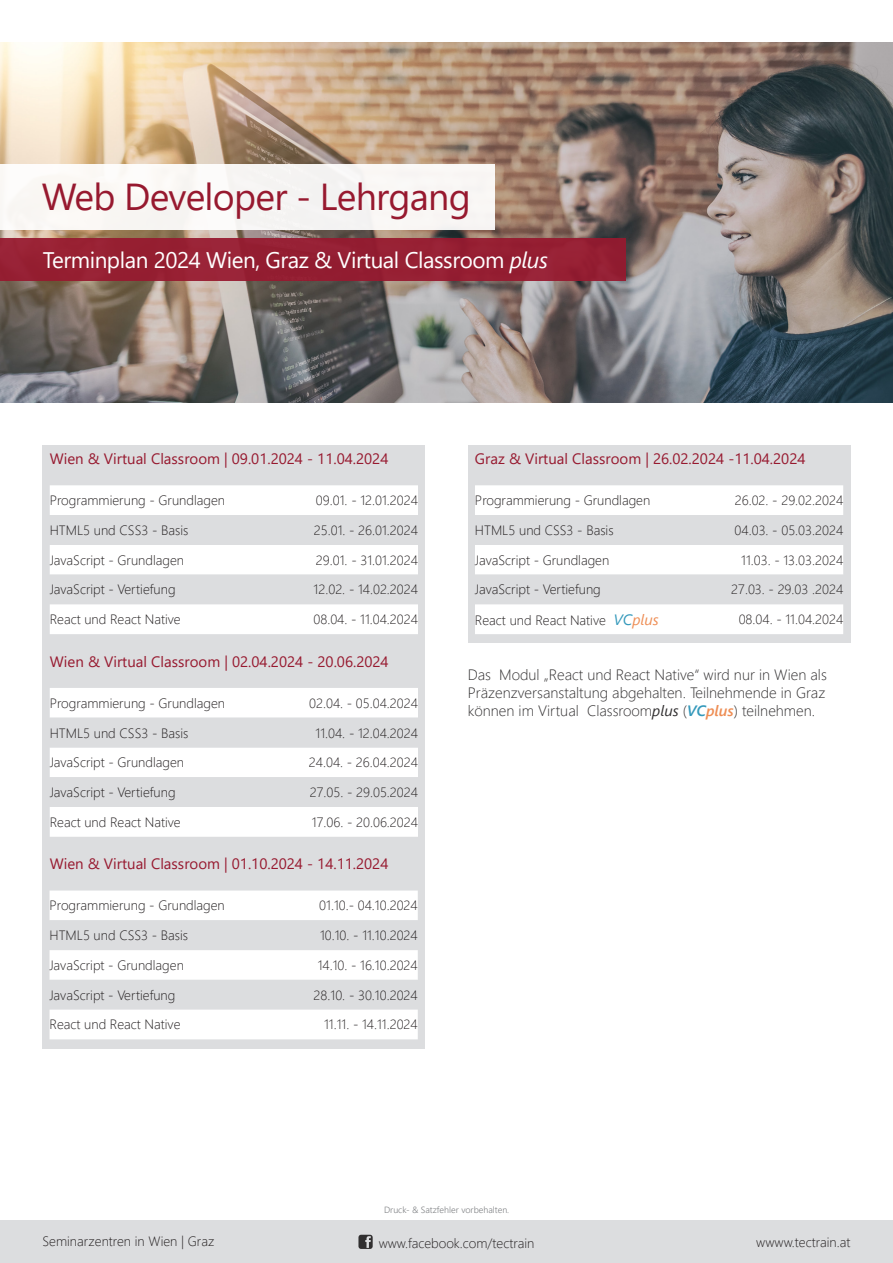
<style>
.page{position:relative;width:893px;height:1263px;background:#fff}
.page>*{position:absolute;margin:0;border:0;box-sizing:border-box;transform-origin:0 0}
.t1{font:37.5px "Segoe UI";letter-spacing:-.02em;color:#97192f}
.t2{font:22.5px "Segoe UI";letter-spacing:-.02em;color:#fff}
.t3{font:15px "Segoe UI";color:#97192f}
.t4{font:300 15px/18px "Segoe UI";color:#312f30;text-align:justify}
.t5{font:300 13.5px "Segoe UI";color:#231f20}
.Tabellentext_Buchungscode{font:300 9px "Segoe UI";color:#808285}
.s1{font-style:italic}
.s2{font-weight:400;font-style:italic;font-size:15px;color:#3599bb}
.s3{font-weight:400;font-style:italic;font-size:15px;color:#ee8e55}
.s4{font-weight:400;font-style:italic}
.s5{font-weight:600;font-style:italic;color:#3599bb}
.s6{font-weight:600;font-style:italic;color:#ee8e55}
</style>
<div class="page">
<img style="left:0;top:43px;width:893px;height:359px">
<div style="left:0;top:164px;width:495px;height:65px;background:#f9f6f4"></div>
<div style="left:0;top:239px;width:625px;height:42px;background:#97192f"></div>
<div style="left:0;top:1221px;width:893px;height:42px;background:#dcdddf"></div>
<svg style="left:358px;top:1235px;width:15px;height:14px"></svg>
<div style="left:43px;top:445px;width:382px;height:603px;background:#dcdddf"></div>
<div style="left:468px;top:445px;width:382px;height:198px;background:#dcdddf"></div>
<svg style="left:50px;top:485px;width:368px;height:149px"></svg>
<svg style="left:475px;top:485px;width:368px;height:149px"></svg>
<svg style="left:50px;top:688px;width:368px;height:149px"></svg>
<svg style="left:50px;top:890px;width:368px;height:149px"></svg>
<p class="t1" style="left:42px;top:161px;width:431px">Web Developer - Lehrgang</p>
<p class="t2" style="left:43px;top:238px;width:506px">Terminplan 2024 Wien, Graz &amp; Virtual Classroom <span class="s1">plus</span></p>
<p class="t3" style="left:50px;top:445px;width:340px">Wien &amp; Virtual Classroom | 09.01.2024 - 11.04.2024</p>
<p class="t3" style="left:475px;top:445px;width:332px">Graz &amp; Virtual Classroom | 26.02.2024 -11.04.2024</p>
<p class="t5" style="left:50px;top:488px;width:177px">Programmierung - Grundlagen</p>
<p class="t5" style="left:316px;top:488px;width:103px">09.01. - 12.01.2024</p>
<p class="t5" style="left:50px;top:517px;width:140px">HTML5 und CSS3 - Basis</p>
<p class="t5" style="left:314px;top:517px;width:106px">25.01. - 26.01.2024</p>
<p class="t5" style="left:50px;top:547px;width:136px">JavaScript - Grundlagen</p>
<p class="t5" style="left:316px;top:547px;width:103px">29.01. - 31.01.2024</p>
<p class="t5" style="left:50px;top:577px;width:127px">JavaScript - Vertiefung</p>
<p class="t5" style="left:314px;top:577px;width:106px">12.02. - 14.02.2024</p>
<p class="t5" style="left:50px;top:607px;width:133px">React und React Native</p>
<p class="t5" style="left:313px;top:607px;width:106px">08.04. - 11.04.2024</p>
<p class="t3" style="left:50px;top:647px;width:340px">Wien &amp; Virtual Classroom | 02.04.2024 - 20.06.2024</p>
<p class="t5" style="left:50px;top:690px;width:177px">Programmierung - Grundlagen</p>
<p class="t5" style="left:309px;top:690px;width:110px">02.04. - 05.04.2024</p>
<p class="t5" style="left:50px;top:720px;width:140px">HTML5 und CSS3 - Basis</p>
<p class="t5" style="left:316px;top:720px;width:104px">11.04. - 12.04.2024</p>
<p class="t5" style="left:50px;top:750px;width:136px">JavaScript - Grundlagen</p>
<p class="t5" style="left:309px;top:750px;width:111px">24.04. - 26.04.2024</p>
<p class="t5" style="left:50px;top:779px;width:127px">JavaScript - Vertiefung</p>
<p class="t5" style="left:310px;top:779px;width:110px">27.05. - 29.05.2024</p>
<p class="t5" style="left:50px;top:809px;width:133px">React und React Native</p>
<p class="t5" style="left:312px;top:809px;width:108px">17.06. - 20.06.2024</p>
<p class="t3" style="left:50px;top:850px;width:340px">Wien &amp; Virtual Classroom | 01.10.2024 - 14.11.2024</p>
<p class="t5" style="left:50px;top:893px;width:177px">Programmierung - Grundlagen</p>
<p class="t5" style="left:319px;top:893px;width:100px">01.10.- 04.10.2024</p>
<p class="t5" style="left:50px;top:922px;width:140px">HTML5 und CSS3 - Basis</p>
<p class="t5" style="left:320px;top:922px;width:99px">10.10. - 11.10.2024</p>
<p class="t5" style="left:50px;top:952px;width:136px">JavaScript - Grundlagen</p>
<p class="t5" style="left:318px;top:952px;width:102px">14.10. - 16.10.2024</p>
<p class="t5" style="left:50px;top:982px;width:127px">JavaScript - Vertiefung</p>
<p class="t5" style="left:314px;top:982px;width:106px">28.10. - 30.10.2024</p>
<p class="t5" style="left:50px;top:1012px;width:133px">React und React Native</p>
<p class="t5" style="left:324px;top:1012px;width:95px">11.11. - 14.11.2024</p>
<p class="t5" style="left:475px;top:488px;width:177px">Programmierung - Grundlagen</p>
<p class="t5" style="left:735px;top:488px;width:110px">26.02. - 29.02.2024</p>
<p class="t5" style="left:475px;top:517px;width:140px">HTML5 und CSS3 - Basis</p>
<p class="t5" style="left:735px;top:517px;width:110px">04.03. - 05.03.2024</p>
<p class="t5" style="left:475px;top:547px;width:136px">JavaScript - Grundlagen</p>
<p class="t5" style="left:741px;top:547px;width:103px">11.03. - 13.03.2024</p>
<p class="t5" style="left:475px;top:577px;width:127px">JavaScript - Vertiefung</p>
<p class="t5" style="left:731px;top:577px;width:113px">27.03. - 29.03 .2024</p>
<p class="t5" style="left:475px;top:607px;width:185px">React und React Native <span class="s2">VC</span><span class="s3">plus</span></p>
<p class="t5" style="left:739px;top:607px;width:106px">08.04. - 11.04.2024</p>
<p class="t4" style="left:468px;top:664px;width:361px">Das Modul „React und React Native“ wird nur in Wien als Präzenzversanstaltung abgehalten. Teilnehmende in Graz können im Virtual Classroom<span class="s4">plus</span> (<span class="s5">VC</span><span class="s6">plus</span>) teilnehmen.</p>
<p class="Tabellentext_Buchungscode" style="left:384px;top:1201px;width:127px">Druck- &amp; Satzfehler vorbehalten.</p>
<p class="t5" style="left:43px;top:1229px;width:173px">Seminarzentren in Wien | Graz</p>
<p class="t5" style="left:379px;top:1230px;width:157px">www.facebook.com/tectrain</p>
<p class="t5" style="left:756px;top:1229px;width:96px">wwww.tectrain.at</p>
</div>
